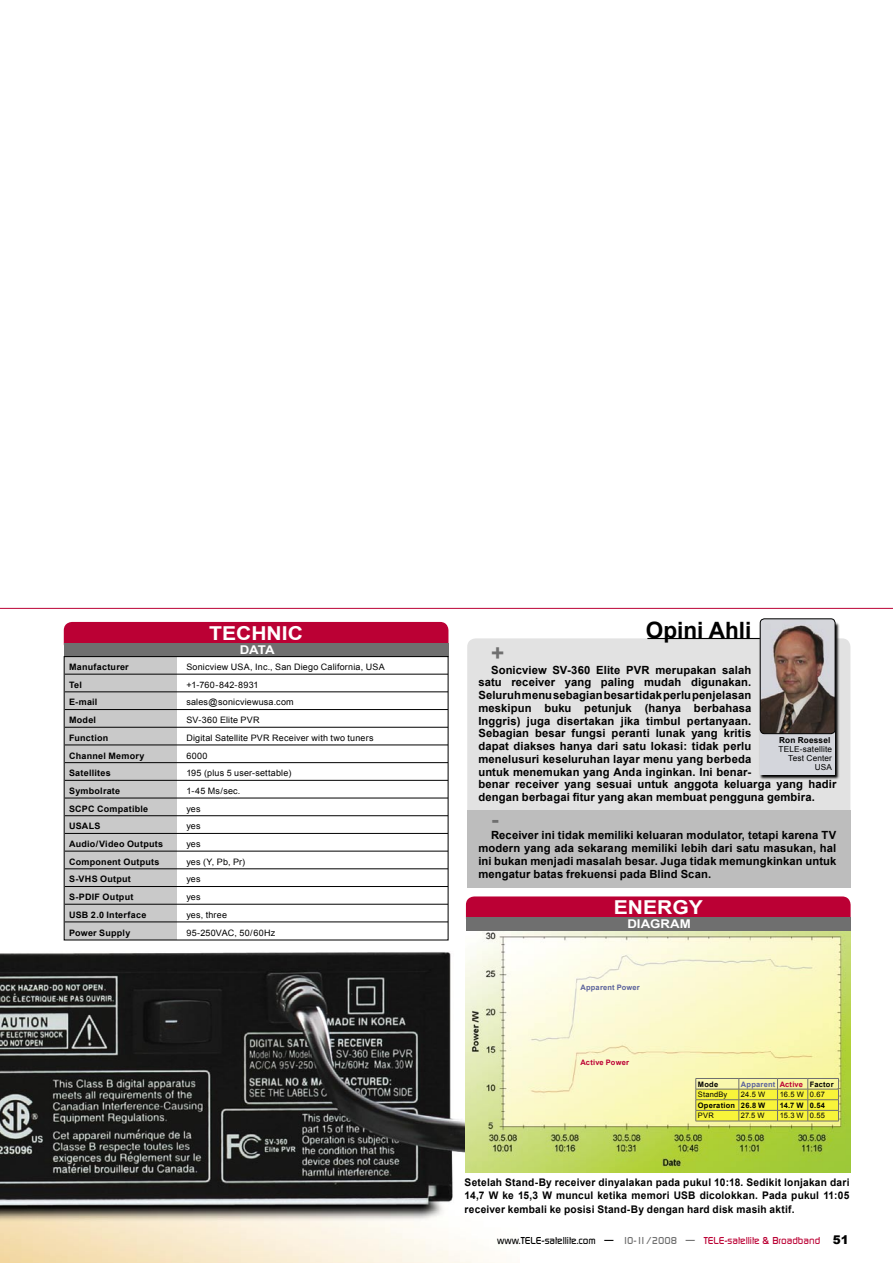
<style>
.page{position:relative;width:893px;height:1263px;background:#fff}
.page>*{position:absolute;margin:0;border:0;box-sizing:border-box;transform-origin:0 0}
.Expert{font:700 22.5px "Arial";color:#000}
.Subtitel{font:700 22.5px "Arial";color:#6f6f6f}
.t1{font:700 19.2px "Arial";color:#fff;scale:1.1 1}
.t2{font:700 12px "Arial";color:#fff;scale:1.1 1}
.Text{font:700 11.25px/12.8px "Arial";letter-spacing:.01em;color:#000}
.Bilduntertitel{font:700 10.5px/13.5px "Arial";letter-spacing:.02em;color:#000;text-align:justify}
.t3{font:500 9.75px "Digital";color:#bb0034}
.Table-text_1{font:8.85px "Arial";letter-spacing:.02em;color:#000}
.Table-text_1-2{font:700 8.85px "Arial";letter-spacing:.025em;color:#000}
.Text-2{font:8.25px "Arial";letter-spacing:.02em;color:#000}
.Text-3{font:700 8.25px "Arial";letter-spacing:.025em;color:#000}
.t4{font:7.5px "Arial";letter-spacing:.02em;color:#000}
.Bilduntertitel-2{font:700 7.5px "Arial";letter-spacing:.025em;color:#000}
.Bilduntertitel-3{font:700 7.5px "Arial";letter-spacing:.025em;color:#5b629c}
.Bilduntertitel-4{font:700 7.5px "Arial";letter-spacing:.025em;color:#bb0034}
.s1{color:#000}
.s2{color:#6f6f6f}
.s3{font-family:"Arial";font-weight:900;font-size:12px;color:#000}
</style>
<div class="page">
<img style="left:0;top:732px;width:520px;height:531px">
<div style="left:64px;top:622px;width:384px;height:21px;background:#bb0034"></div>
<div style="left:64px;top:643px;width:384px;height:14px;background:#6f6f6f"></div>
<div style="left:64px;top:657px;width:112px;height:283px;background:#c9c9c9"></div>
<div style="left:64px;top:656px;width:384px;height:284px;border:1px solid #000"></div>
<div style="left:467px;top:638px;width:383px;height:172px;background:#e2e2e2"></div>
<div style="left:467px;top:810px;width:383px;height:78px;background:#bdbdbd"></div>
<div style="left:466px;top:896px;width:385px;height:21px;background:#bb0034"></div>
<div style="left:466px;top:917px;width:385px;height:14px;background:#6f6f6f"></div>
<img style="left:466px;top:931px;width:385px;height:241px">
<hr style="left:696px;top:1078px;width:43px;height:1px;background:#6f6f6f">
<hr style="left:739px;top:1078px;width:38px;height:1px;background:#6f6f6f">
<hr style="left:777px;top:1078px;width:31px;height:1px;background:#6f6f6f">
<hr style="left:808px;top:1078px;width:31px;height:1px;background:#6f6f6f">
<svg style="left:695px;top:1079px;width:144px;height:42px;background:#e8e558"></svg>
<hr style="left:696px;top:1121px;width:43px;height:1px;background:#6f6f6f">
<hr style="left:739px;top:1121px;width:38px;height:1px;background:#6f6f6f">
<hr style="left:777px;top:1121px;width:31px;height:1px;background:#6f6f6f">
<hr style="left:808px;top:1121px;width:31px;height:1px;background:#6f6f6f">
<svg style="left:759px;top:622px;width:81px;height:158px"></svg>
<div style="left:760px;top:623px;width:75px;height:152px;background:#d4d6dc"></div>
<svg style="left:759px;top:618px;width:77px;height:116px"></svg>
<hr style="left:0;top:608px;width:893px;height:1px;background:#bb0034">
<hr style="left:65px;top:674px;width:383px;height:1px;background:#000">
<hr style="left:65px;top:692px;width:383px;height:1px;background:#000">
<hr style="left:65px;top:709px;width:383px;height:1px;background:#000">
<hr style="left:65px;top:727px;width:383px;height:1px;background:#000">
<hr style="left:65px;top:745px;width:383px;height:1px;background:#000">
<hr style="left:65px;top:762px;width:383px;height:1px;background:#000">
<hr style="left:65px;top:780px;width:383px;height:1px;background:#000">
<hr style="left:65px;top:798px;width:383px;height:1px;background:#000">
<hr style="left:65px;top:815px;width:383px;height:1px;background:#000">
<hr style="left:65px;top:833px;width:383px;height:1px;background:#000">
<hr style="left:65px;top:851px;width:383px;height:1px;background:#000">
<hr style="left:65px;top:868px;width:383px;height:1px;background:#000">
<hr style="left:65px;top:886px;width:383px;height:1px;background:#000">
<hr style="left:65px;top:904px;width:383px;height:1px;background:#000">
<hr style="left:65px;top:922px;width:383px;height:1px;background:#000">
<hr style="left:647px;top:638px;width:113px;height:1px;background:#000">
<p class="t1" style="left:209px;top:621px;width:87px">TECHNIC</p>
<p class="t2" style="left:240px;top:642px;width:33px">DATA</p>
<p class="Table-text_1-2" style="left:69px;top:661px;width:61px">Manufacturer</p>
<p class="Table-text_1" style="left:186px;top:661px;width:200px">Sonicview USA, Inc., San Diego California, USA</p>
<p class="Table-text_1-2" style="left:69px;top:679px;width:14px">Tel</p>
<p class="Table-text_1" style="left:186px;top:679px;width:74px">+1-760-842-8931</p>
<p class="Table-text_1-2" style="left:69px;top:696px;width:30px">E-mail</p>
<p class="Table-text_1" style="left:186px;top:696px;width:109px">sales@sonicviewusa.com</p>
<p class="Table-text_1-2" style="left:69px;top:714px;width:29px">Model</p>
<p class="Table-text_1" style="left:186px;top:714px;width:75px">SV-360 Elite PVR</p>
<p class="Table-text_1-2" style="left:69px;top:732px;width:41px">Function</p>
<p class="Table-text_1" style="left:186px;top:732px;width:189px">Digital Satellite PVR Receiver with two tuners</p>
<p class="Table-text_1-2" style="left:69px;top:750px;width:77px">Channel Memory</p>
<p class="Table-text_1" style="left:186px;top:750px;width:23px">6000</p>
<p class="Table-text_1-2" style="left:69px;top:767px;width:43px">Satellites</p>
<p class="Table-text_1" style="left:186px;top:767px;width:107px">195 (plus 5 user-settable)</p>
<p class="Table-text_1-2" style="left:69px;top:785px;width:53px">Symbolrate</p>
<p class="Table-text_1" style="left:186px;top:785px;width:56px">1-45 Ms/sec.</p>
<p class="Table-text_1-2" style="left:69px;top:803px;width:81px">SCPC Compatible</p>
<p class="Table-text_1" style="left:186px;top:803px;width:16px">yes</p>
<p class="Table-text_1-2" style="left:69px;top:820px;width:33px">USALS</p>
<p class="Table-text_1" style="left:186px;top:820px;width:16px">yes</p>
<p class="Table-text_1-2" style="left:69px;top:838px;width:96px">Audio/Video Outputs</p>
<p class="Table-text_1" style="left:186px;top:838px;width:16px">yes</p>
<p class="Table-text_1-2" style="left:69px;top:856px;width:92px">Component Outputs</p>
<p class="Table-text_1" style="left:186px;top:856px;width:60px">yes (Y, Pb, Pr)</p>
<p class="Table-text_1-2" style="left:69px;top:873px;width:63px">S-VHS Output</p>
<p class="Table-text_1" style="left:186px;top:873px;width:16px">yes</p>
<p class="Table-text_1-2" style="left:69px;top:891px;width:66px">S-PDIF Output</p>
<p class="Table-text_1" style="left:186px;top:891px;width:16px">yes</p>
<p class="Table-text_1-2" style="left:69px;top:909px;width:79px">USB 2.0 Interface</p>
<p class="Table-text_1" style="left:186px;top:909px;width:42px">yes, three</p>
<p class="Table-text_1-2" style="left:69px;top:926px;width:63px">Power Supply</p>
<p class="Table-text_1" style="left:186px;top:926px;width:90px">95-250VAC, 50/60Hz</p>
<p class="Expert" style="left:646px;top:615px;width:107px">Opini Ahli</p>
<p class="Subtitel" style="left:491px;top:638px;width:15px">+</p>
<p class="Text" style="left:478px;top:664px;width:359px;text-indent:13px">Sonicview SV-360 Elite PVR merupakan salah<br>satu receiver yang paling mudah digunakan.<br>Seluruh menu sebagian besar tidak perlu penjelasan<br>meskipun buku petunjuk (hanya berbahasa<br>Inggris) juga disertakan jika timbul pertanyaan.<br>Sebagian besar fungsi peranti lunak yang kritis<br>dapat diakses hanya dari satu lokasi: tidak perlu<br>menelusuri keseluruhan layar menu yang berbeda<br>untuk menemukan yang Anda inginkan. Ini benar-<br>benar receiver yang sesuai untuk anggota keluarga yang hadir dengan berbagai fitur yang akan membuat pengguna gembira.</p>
<p class="Subtitel" style="left:491px;top:804px;width:9px">-</p>
<p class="Text" style="left:478px;top:829px;width:360px;text-align:justify;text-indent:13px">Receiver ini tidak memiliki keluaran modulator, tetapi karena TV modern yang ada sekarang memiliki lebih dari satu masukan, hal ini bukan menjadi masalah besar. Juga tidak memungkinkan untuk mengatur batas frekuensi pada Blind Scan.</p>
<p class="Text-3" style="left:779px;top:735px;width:53px">Ron Roessel</p>
<p class="Text-2" style="left:779px;top:744px;width:55px">TELE-satellite</p>
<p class="Text-2" style="left:788px;top:753px;width:45px">Test Center</p>
<p class="Text-2" style="left:815px;top:762px;width:19px">USA</p>
<p class="t1" style="left:614px;top:894px;width:82px">ENERGY</p>
<p class="t2" style="left:627px;top:916px;width:59px">DIAGRAM</p>
<p class="Bilduntertitel-3" style="left:580px;top:982px;width:61px">Apparent Power</p>
<p class="Bilduntertitel-4" style="left:580px;top:1058px;width:50px">Active Power</p>
<p class="Bilduntertitel-2" style="left:698px;top:1079px;width:22px">Mode</p>
<p class="Bilduntertitel-3" style="left:741px;top:1079px;width:36px">Apparent</p>
<p class="Bilduntertitel-4" style="left:780px;top:1079px;width:25px">Active</p>
<p class="Bilduntertitel-2" style="left:810px;top:1079px;width:25px">Factor</p>
<p class="t4" style="left:698px;top:1089px;width:31px">StandBy</p>
<p class="t4" style="left:741px;top:1089px;width:26px">24.5 W</p>
<p class="t4" style="left:780px;top:1089px;width:26px">16.5 W</p>
<p class="t4" style="left:810px;top:1089px;width:16px">0.67</p>
<p class="Bilduntertitel-2" style="left:698px;top:1100px;width:39px">Operation</p>
<p class="Bilduntertitel-2" style="left:741px;top:1100px;width:26px">26.8 W</p>
<p class="Bilduntertitel-2" style="left:780px;top:1100px;width:25px">14.7 W</p>
<p class="Bilduntertitel-2" style="left:810px;top:1100px;width:17px">0.54</p>
<p class="t4" style="left:698px;top:1111px;width:17px">PVR</p>
<p class="t4" style="left:741px;top:1111px;width:25px">27.5 W</p>
<p class="t4" style="left:780px;top:1111px;width:26px">15.3 W</p>
<p class="t4" style="left:810px;top:1111px;width:17px">0.55</p>
<p class="Bilduntertitel" style="left:465px;top:1176px;width:386px">Setelah Stand-By receiver dinyalakan pada pukul 10:18. Sedikit lonjakan dari 14,7 W ke 15,3 W muncul ketika memori USB dicolokkan. Pada pukul 11:05 receiver kembali ke posisi Stand-By dengan hard disk masih aktif.</p>
<p class="t3" style="left:497px;top:1235px;width:353px"><span class="s1">www.TELE-satellite.com —</span> <span class="s2">10-11/2008 —</span> TELE-satellite &amp; Broadband <span class="s3">51</span></p>
</div>
